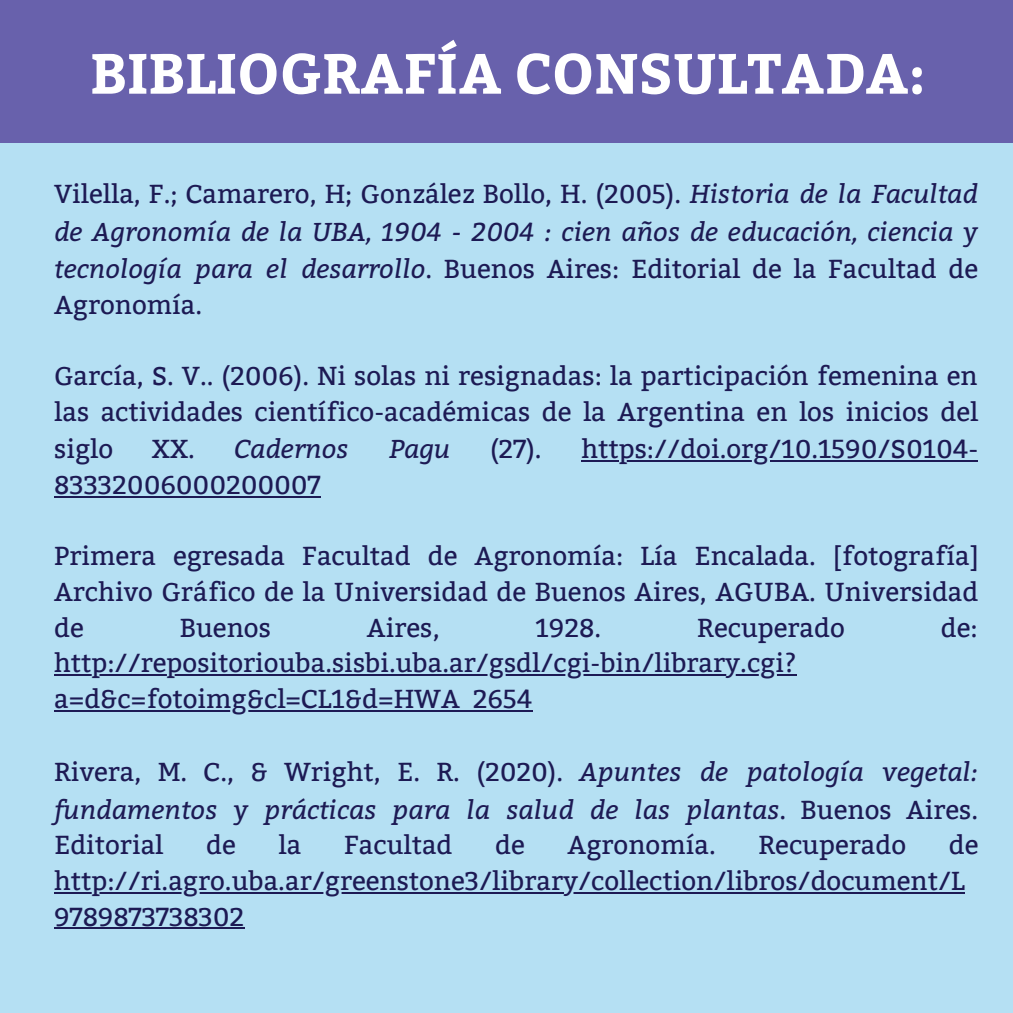
<style>
.page{position:relative;width:1013px;height:1013px;background:#fff}
.page>*{position:absolute;margin:0;border:0;box-sizing:border-box;transform-origin:0 0}
.t1{font:700 56.38px "Bitter";color:#fff}
.t2{font:25.88px/35.6px "Bitter";color:#1d1a54;text-align:justify}
.t3{font:italic 25.88px/36.9px "Bitter";color:#1d1a54;text-align:justify}
.s1{font-style:normal}
</style>
<div class="page">
<div style="left:0;top:0;width:1012px;height:1012px;background:#b5e0f3"></div>
<hr style="left:581px;top:460px;width:397px;height:2px;background:#1d1a54">
<hr style="left:54px;top:496px;width:267px;height:2px;background:#1d1a54">
<hr style="left:54px;top:674px;width:742px;height:2px;background:#1d1a54">
<hr style="left:54px;top:709px;width:478px;height:2px;background:#1d1a54">
<hr style="left:54px;top:891px;width:910px;height:2px;background:#1d1a54">
<hr style="left:54px;top:927px;width:190px;height:2px;background:#1d1a54">
<h1 class="t1" style="left:90px;top:32px;width:837px">BIBLIOGRAFÍA CONSULTADA:</h1>
<p class="t3" style="left:54px;top:174px;width:925px"><span class="s1">Vilella, F.; Camarero, H; González Bollo, H. (2005).</span> Historia de la Facultad de Agronomía de la UBA, 1904 - 2004 : cien años de educación, ciencia y tecnología para el desarrollo<span class="s1">. Buenos Aires: Editorial de la Facultad de Agronomía.</span></p>
<p class="t2" style="left:54px;top:358px;width:925px;line-height:36.5px">García, S. V.. (2006). Ni solas ni resignadas: la participación femenina en las actividades científico-académicas de la Argentina en los inicios del siglo</p>
<p class="t3" style="left:152px;top:429px;width:198px"><span class="s1">XX.</span> Cadernos</p>
<p class="t3" style="left:389px;top:429px;width:63px">Pagu</p>
<p class="t2" style="left:490px;top:432px;width:53px">(27).</p>
<p class="t2" style="left:581px;top:432px;width:398px">https://doi.org/10.1590/S0104-</p>
<p class="t2" style="left:54px;top:467px;width:268px">83332006000200007</p>
<p class="t2" style="left:54px;top:539px;width:926px">Primera egresada Facultad de Agronomía: Lía Encalada. [fotografía] Archivo Gráfico de la Universidad de Buenos Aires, AGUBA. Universidad de</p>
<p class="t2" style="left:180px;top:610px;width:93px">Buenos</p>
<p class="t2" style="left:367px;top:610px;width:74px">Aires‚</p>
<p class="t2" style="left:535px;top:610px;width:67px">1928.</p>
<p class="t2" style="left:697px;top:610px;width:149px">Recuperado</p>
<p class="t2" style="left:940px;top:610px;width:38px">de:</p>
<p class="t2" style="left:54px;top:645px;width:744px">http://repositoriouba.sisbi.uba.ar/gsdl/cgi-bin/library.cgi? a=d&amp;c=fotoimg&amp;cl=CL1&amp;d=HWA_2654</p>
<p class="t3" style="left:54px;top:752px;width:925px;line-height:36.5px"><span class="s1">Rivera, M. C., &amp; Wright, E. R. (2020).</span> Apuntes de patología vegetal: fundamentos y prácticas para la salud de las plantas<span class="s1">. Buenos Aires.<br>Editorial</span></p>
<p class="t2" style="left:206px;top:827px;width:31px">de</p>
<p class="t2" style="left:278px;top:827px;width:24px">la</p>
<p class="t2" style="left:344px;top:827px;width:110px">Facultad</p>
<p class="t2" style="left:495px;top:827px;width:31px">de</p>
<p class="t2" style="left:567px;top:827px;width:150px">Agronomía.</p>
<p class="t2" style="left:758px;top:827px;width:149px">Recuperado</p>
<p class="t2" style="left:54px;top:827px;width:925px;text-align:left;text-indent:894px">de http://ri.agro.uba.ar/greenstone3/library/collection/libros/document/L<br>9789873738302</p>
</div>
